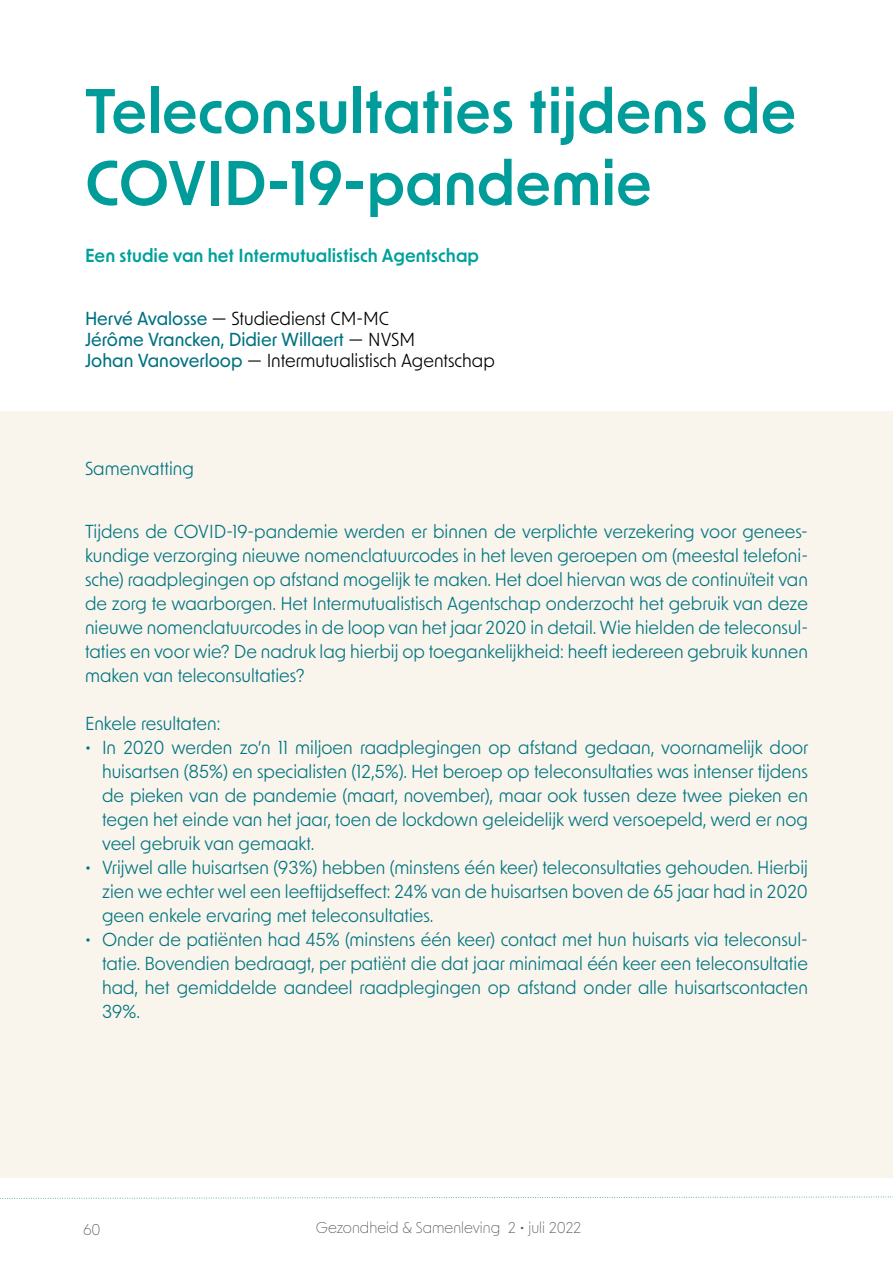
<style>
.page{position:relative;width:893px;height:1263px;background:#fff}
.page>*{position:absolute;margin:0;border:0;box-sizing:border-box;transform-origin:0 0}
.t1{font:600 60px/72px "New Order";color:#009c99}
.t2{font:18px/24px "New Order";color:#007481;text-align:justify}
.t3{font:500 18px/21px "New Order";color:#007181}
.t4{font:600 18px "New Order";color:#00a19b}
.t5{font:300 15px "New Order";color:#53575a}
.t6{font:300 15px "New Order";color:#575756}
.s1{font-weight:400;color:#000}
</style>
<div class="page">
<div style="left:0;top:411px;width:893px;height:767px;background:#f9f5ec"></div>
<svg style="left:0;top:1196px;width:893px;height:3px"></svg>
<h1 class="t1" style="left:85px;top:73px;width:713px">Teleconsultaties tijdens de<br>COVID-19-pandemie</h1>
<p class="t4" style="left:85px;top:244px;width:396px">Een studie van het Intermutualistisch Agentschap</p>
<p class="t3" style="left:85px;top:308px;width:411px">Hervé Avalosse <span class="s1">— Studiedienst CM-MC<br></span>Jérôme Vrancken, Didier Willaert <span class="s1">— NVSM<br></span>Johan Vanoverloop <span class="s1">— Intermutualistisch Agentschap</span></p>
<p class="t2" style="left:85px;top:456px;width:110px">Samenvatting</p>
<p class="t2" style="left:85px;top:519px;width:724px">Tijdens de COVID-19-pandemie werden er binnen de verplichte verzekering voor genees&shy;kundige verzorging nieuwe nomenclatuurcodes in het leven geroepen om (meestal telefoni&shy;sche) raadplegingen op afstand mogelijk te maken. Het doel hiervan was de continuïteit van de zorg te waarborgen. Het Intermutualistisch Agentschap onderzocht het gebruik van deze nieuwe nomenclatuurcodes in de loop van het jaar 2020 in detail. Wie hielden de teleconsul&shy;taties en voor wie? De nadruk lag hierbij op toegankelijkheid: heeft iedereen gebruik kunnen maken van teleconsultaties?</p>
<p class="t2" style="left:85px;top:711px;width:137px">Enkele resultaten:</p>
<p class="t2" style="left:102px;top:735px;width:708px;text-indent:-17px">• In 2020 werden zo’n 11 miljoen raadplegingen op afstand gedaan, voornamelijk door huisartsen (85%) en specialisten (12,5%). Het beroep op teleconsultaties was intenser tijdens de pieken van de pandemie (maart, november), maar ook tussen deze twee pieken en tegen het einde van het jaar, toen de lockdown geleidelijk werd versoepeld, werd er nog veel gebruik van gemaakt.</p>
<p class="t2" style="left:102px;top:855px;width:707px;text-indent:-17px">• Vrijwel alle huisartsen (93%) hebben (minstens één keer) teleconsultaties gehouden. Hierbij zien we echter wel een leeftijdseffect: 24% van de huisartsen boven de 65 jaar had in 2020 geen enkele ervaring met teleconsultaties.</p>
<p class="t2" style="left:102px;top:927px;width:707px;text-indent:-17px">• Onder de patiënten had 45% (minstens één keer) contact met hun huisarts via teleconsul&shy;tatie. Bovendien bedraagt, per patiënt die dat jaar minimaal één keer een teleconsultatie had, het gemiddelde aandeel raadplegingen op afstand onder alle huisartscontacten 39%.</p>
<p class="t6" style="left:83px;top:1220px;width:19px">60</p>
<p class="t5" style="left:316px;top:1218px;width:267px">Gezondheid &amp; Samenleving 2 • juli 2022</p>
</div>
